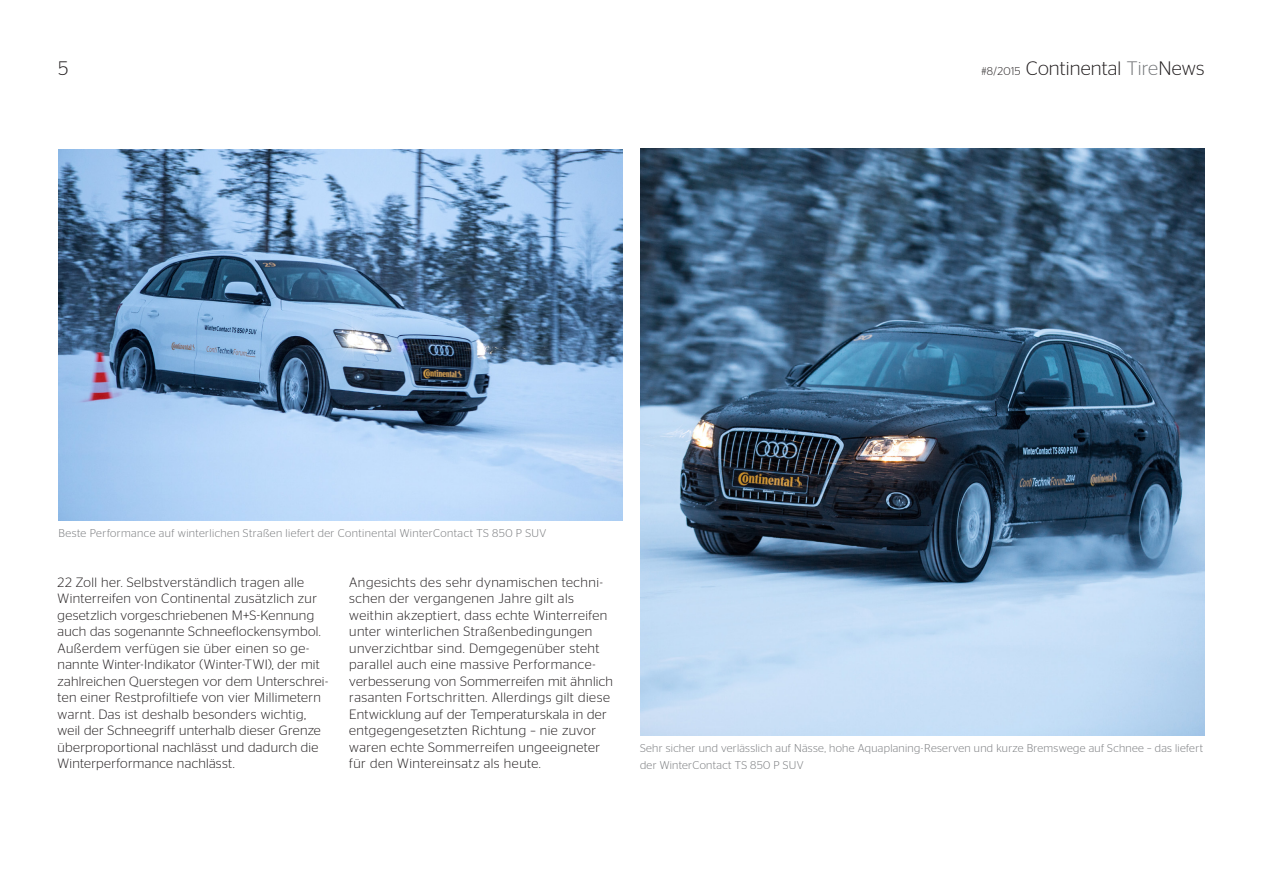
<style>
.page{position:relative;width:1263px;height:893px;background:#fff}
.page>*{position:absolute;margin:0;border:0;box-sizing:border-box;transform-origin:0 0}
.t1{font:300 19.5px "Stag Sans";letter-spacing:.01em;color:#231f20}
.t2{font:300 13.5px/16.5px "Stag Sans";letter-spacing:.03em;color:#231f20}
.t3{font:300 11.25px/16.5px "Stag Sans";letter-spacing:.03em;color:#76787b}
.s1{font-size:11.25px}
.s2{color:#76787b}
</style>
<div class="page">
<img style="left:58px;top:150px;width:565px;height:371px">
<img style="left:640px;top:149px;width:564px;height:586px">
<h1 class="t1" style="left:58px;top:58px;width:11px">5</h1>
<h1 class="t1" style="left:981px;top:58px;width:225px"><span class="s1">#8/2015</span> Continental <span class="s2">Tire</span>News</h1>
<p class="t3" style="left:58px;top:525px;width:489px">Beste Performance auf winterlichen Straßen liefert der Continental WinterContact TS 850 P SUV</p>
<p class="t2" style="left:58px;top:574px;width:272px">22 Zoll her. Selbstverständlich tragen alle Winterreifen von Continental zusätzlich zur gesetzlich vorgeschriebenen M+S-Kennung auch das sogenannte Schneeflockensymbol.<br>Außerdem verfügen sie über einen so ge&shy;nannte Winter-Indikator (Winter-TWI), der mit zahlreichen Querstegen vor dem Unterschrei&shy;ten einer Restprofiltiefe von vier Millimetern warnt. Das ist deshalb besonders wichtig, weil der Schneegriff unterhalb dieser Grenze überproportional nachlässt und dadurch die Winterperformance nachlässt.</p>
<p class="t2" style="left:349px;top:574px;width:265px">Angesichts des sehr dynamischen techni&shy;schen der vergangenen Jahre gilt als weithin akzeptiert, dass echte Winterreifen unter winterlichen Straßenbedingungen unverzichtbar sind. Demgegenüber steht parallel auch eine massive Performance&shy;verbesserung von Sommerreifen mit ähnlich rasanten Fortschritten. Allerdings gilt diese Entwicklung auf der Temperaturskala in der entgegengesetzten Richtung – nie zuvor waren echte Sommerreifen ungeeigneter für den Wintereinsatz als heute.</p>
<p class="t3" style="left:640px;top:740px;width:565px">Sehr sicher und verlässlich auf Nässe, hohe Aquaplaning-Reserven und kurze Bremswege auf Schnee – das liefert der WinterContact TS 850 P SUV</p>
</div>
